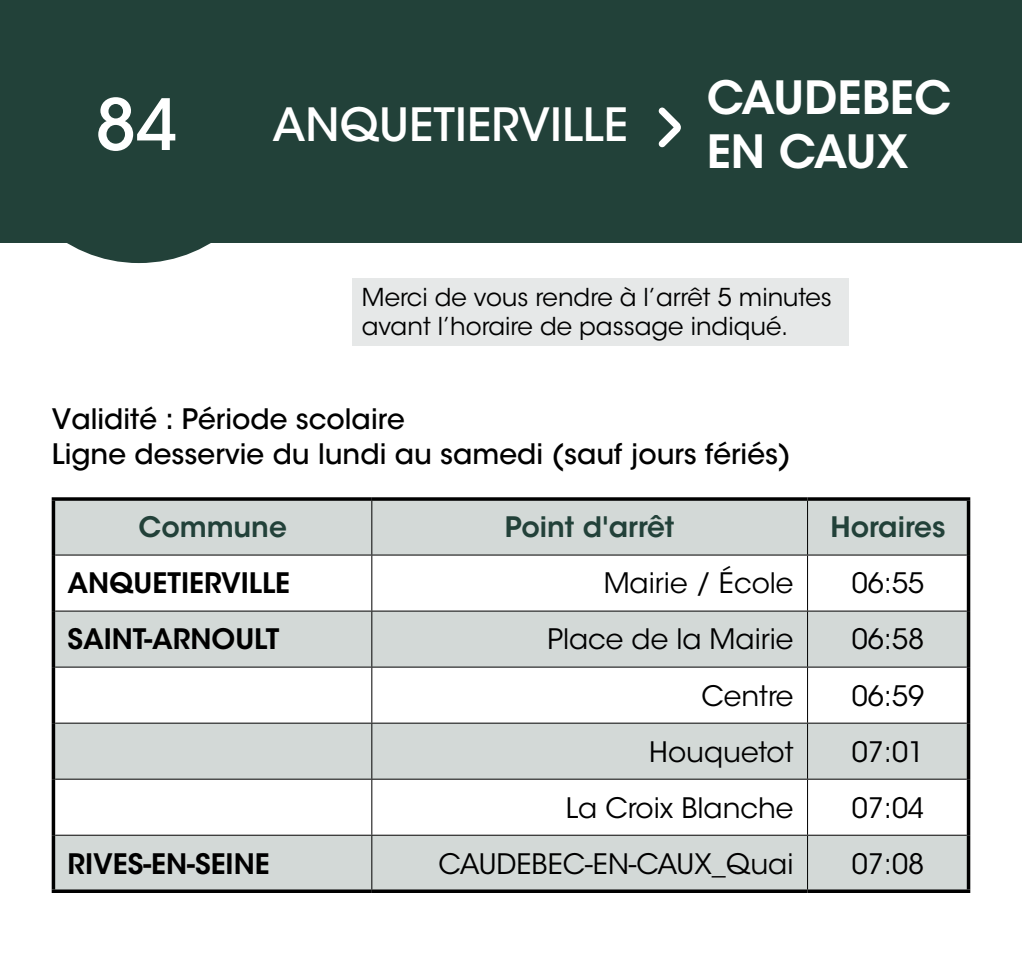
<style>
.page{position:relative;width:1022px;height:977px;background:#fff}
.page>*{position:absolute;margin:0;border:0;box-sizing:border-box;transform-origin:0 0}
.t1{font:500 70px "ITC Avant Garde Std";color:#fff}
.t2{font:600 45.5px/54.6px "ITC Avant Garde Std";color:#fff}
.t3{font:500 45.5px "ITC Avant Garde Std";color:#fff}
.t4{font:28px "ITC Avant Garde Std";color:#000}
.t5{font:500 28px/35px "ITC Avant Garde Std";color:#000}
.t6{font:600 28px "ITC Avant Garde Std";color:#000}
.t7{font:600 28px "ITC Avant Garde Std";color:#224139}
.t8{font:24.5px/29.4px "ITC Avant Garde Std";color:#000}
</style>
<div class="page">
<div style="left:0;top:0;width:1022px;height:242px;background:#224139"></div>
<svg style="left:0;top:242px;width:278px;height:21px"></svg>
<svg style="left:658px;top:107px;width:23px;height:40px"></svg>
<div style="left:352px;top:278px;width:496px;height:67px;background:#e6e8e8"></div>
<svg style="left:55px;top:500px;width:912px;height:389px;fill:#d3d9d7"></svg>
<hr style="left:52px;top:497px;width:320px;height:3px;background:#000">
<hr style="left:52px;top:500px;width:3px;height:55px;background:#000">
<hr style="left:372px;top:497px;width:436px;height:3px;background:#000">
<hr style="left:808px;top:497px;width:162px;height:3px;background:#000">
<hr style="left:967px;top:500px;width:3px;height:55px;background:#000">
<hr style="left:52px;top:555px;width:3px;height:56px;background:#000">
<hr style="left:967px;top:555px;width:3px;height:56px;background:#000">
<hr style="left:52px;top:611px;width:3px;height:56px;background:#000">
<hr style="left:967px;top:611px;width:3px;height:56px;background:#000">
<hr style="left:52px;top:667px;width:3px;height:56px;background:#000">
<hr style="left:967px;top:667px;width:3px;height:56px;background:#000">
<hr style="left:52px;top:723px;width:3px;height:56px;background:#000">
<hr style="left:967px;top:723px;width:3px;height:56px;background:#000">
<hr style="left:52px;top:779px;width:3px;height:56px;background:#000">
<hr style="left:967px;top:779px;width:3px;height:56px;background:#000">
<hr style="left:52px;top:835px;width:3px;height:54px;background:#000">
<hr style="left:967px;top:835px;width:3px;height:54px;background:#000">
<hr style="left:52px;top:889px;width:320px;height:3px;background:#000">
<hr style="left:372px;top:889px;width:436px;height:3px;background:#000">
<hr style="left:808px;top:889px;width:162px;height:3px;background:#000">
<hr style="left:371px;top:500px;width:1px;height:54px;background:#000">
<hr style="left:807px;top:500px;width:1px;height:54px;background:#000">
<hr style="left:55px;top:554px;width:317px;height:1px;background:#000">
<hr style="left:372px;top:554px;width:436px;height:1px;background:#000">
<hr style="left:371px;top:555px;width:1px;height:55px;background:#000">
<hr style="left:808px;top:554px;width:159px;height:1px;background:#000">
<hr style="left:807px;top:555px;width:1px;height:55px;background:#000">
<hr style="left:55px;top:610px;width:317px;height:1px;background:#000">
<hr style="left:372px;top:610px;width:436px;height:1px;background:#000">
<hr style="left:371px;top:611px;width:1px;height:55px;background:#000">
<hr style="left:808px;top:610px;width:159px;height:1px;background:#000">
<hr style="left:807px;top:611px;width:1px;height:55px;background:#000">
<hr style="left:55px;top:666px;width:317px;height:1px;background:#000">
<hr style="left:372px;top:666px;width:436px;height:1px;background:#000">
<hr style="left:371px;top:667px;width:1px;height:55px;background:#000">
<hr style="left:808px;top:666px;width:159px;height:1px;background:#000">
<hr style="left:807px;top:667px;width:1px;height:55px;background:#000">
<hr style="left:55px;top:722px;width:317px;height:1px;background:#000">
<hr style="left:372px;top:722px;width:436px;height:1px;background:#000">
<hr style="left:371px;top:723px;width:1px;height:55px;background:#000">
<hr style="left:808px;top:722px;width:159px;height:1px;background:#000">
<hr style="left:807px;top:723px;width:1px;height:55px;background:#000">
<hr style="left:55px;top:778px;width:317px;height:1px;background:#000">
<hr style="left:372px;top:778px;width:436px;height:1px;background:#000">
<hr style="left:371px;top:779px;width:1px;height:55px;background:#000">
<hr style="left:808px;top:778px;width:159px;height:1px;background:#000">
<hr style="left:807px;top:779px;width:1px;height:55px;background:#000">
<hr style="left:55px;top:834px;width:317px;height:1px;background:#000">
<hr style="left:372px;top:834px;width:436px;height:1px;background:#000">
<hr style="left:371px;top:835px;width:1px;height:54px;background:#000">
<hr style="left:808px;top:834px;width:159px;height:1px;background:#000">
<hr style="left:807px;top:835px;width:1px;height:54px;background:#000">
<h1 class="t1" style="left:95px;top:81px;width:84px">84</h1>
<h2 class="t3" style="left:272px;top:96px;width:357px">ANQUETIERVILLE</h2>
<h2 class="t2" style="left:707px;top:70px;width:246px">CAUDEBEC<br>EN CAUX</h2>
<p class="t8" style="left:362px;top:283px;width:471px">Merci de vous rendre à l’arrêt 5 minutes avant l’horaire de passage indiqué.</p>
<p class="t5" style="left:52px;top:401px;width:740px">Validité : Période scolaire<br>Ligne desservie du lundi au samedi (sauf jours fériés)</p>
<p class="t7" style="left:138px;top:509px;width:150px">Commune</p>
<p class="t7" style="left:505px;top:509px;width:171px">Point d'arrêt</p>
<p class="t7" style="left:831px;top:509px;width:116px">Horaires</p>
<p class="t6" style="left:67px;top:565px;width:224px">ANQUETIERVILLE</p>
<p class="t4" style="left:604px;top:566px;width:191px">Mairie / École</p>
<p class="t4" style="left:852px;top:566px;width:74px">06:55</p>
<p class="t6" style="left:67px;top:621px;width:214px">SAINT-ARNOULT</p>
<p class="t4" style="left:548px;top:622px;width:247px">Place de la Mairie</p>
<p class="t4" style="left:852px;top:622px;width:74px">06:58</p>
<p class="t4" style="left:701px;top:678px;width:94px">Centre</p>
<p class="t4" style="left:852px;top:678px;width:74px">06:59</p>
<p class="t4" style="left:649px;top:734px;width:146px">Houquetot</p>
<p class="t4" style="left:852px;top:734px;width:74px">07:01</p>
<p class="t4" style="left:566px;top:790px;width:229px">La Croix Blanche</p>
<p class="t4" style="left:852px;top:790px;width:74px">07:04</p>
<p class="t6" style="left:67px;top:845px;width:204px">RIVES-EN-SEINE</p>
<p class="t4" style="left:439px;top:846px;width:356px">CAUDEBEC-EN-CAUX_Quai</p>
<p class="t4" style="left:852px;top:846px;width:74px">07:08</p>
</div>
